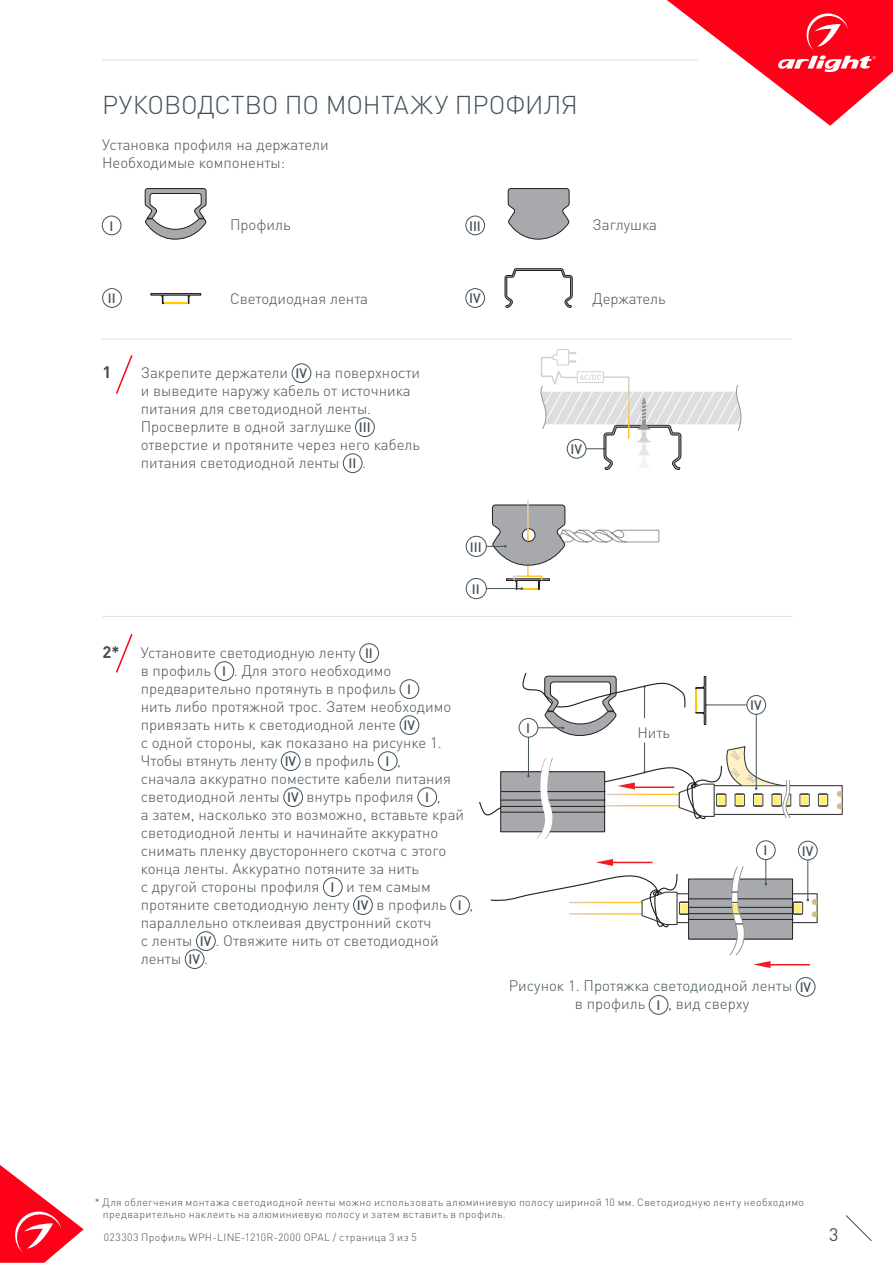
<style>
.page{position:relative;width:893px;height:1263px;background:#fff}
.page>*{position:absolute;margin:0;border:0;box-sizing:border-box;transform-origin:0 0}
.t1{font:300 25.5px "DIN Pro";letter-spacing:-.005em;color:#425159}
.t2{font:18px "DIN Pro";color:#425159}
.t3{font:700 16.5px "DIN Pro";color:#425159}
.t4{font:300 15px/18px "DIN Pro";color:#425159}
.t5{font:500 13.5px "DIN Pro";color:#425159}
.t6{font:300 10.5px "DIN Pro";letter-spacing:.035em;color:#425159}
</style>
<div class="page">
<svg style="left:0;top:1165px;width:84px;height:98px"></svg>
<svg style="left:845px;top:1215px;width:27px;height:26px"></svg>
<svg style="left:667px;top:0;width:226px;height:126px"></svg>
<hr style="left:102px;top:60px;width:595px;height:1px;background:#dcdddf">
<hr style="left:102px;top:339px;width:689px;height:1px;background:#dcdddf">
<svg style="left:150px;top:293px;width:51px;height:11px"></svg>
<hr style="left:164px;top:302px;width:23px;height:2px;background:#ffc800">
<div style="left:102px;top:216px;width:19px;height:19px;border:1px solid #425159;border-radius:50%"></div>
<div style="left:466px;top:216px;width:19px;height:19px;border:1px solid #425159;border-radius:50%"></div>
<div style="left:466px;top:288px;width:19px;height:20px;border:1px solid #425159;border-radius:50%"></div>
<hr style="left:102px;top:616px;width:690px;height:1px;background:#dcdddf">
<div style="left:102px;top:288px;width:20px;height:20px;border:1px solid #425159;border-radius:50%"></div>
<div style="left:292px;top:364px;width:19px;height:19px;border:1px solid #425159;border-radius:50%"></div>
<div style="left:355px;top:418px;width:19px;height:19px;border:1px solid #425159;border-radius:50%"></div>
<div style="left:343px;top:454px;width:19px;height:19px;border:1px solid #425159;border-radius:50%"></div>
<svg style="left:115px;top:355px;width:18px;height:39px"></svg>
<svg style="left:116px;top:634px;width:17px;height:39px"></svg>
<div style="left:360px;top:643px;width:19px;height:20px;border:1px solid #425159;border-radius:50%"></div>
<div style="left:215px;top:661px;width:19px;height:20px;border:1px solid #425159;border-radius:50%"></div>
<div style="left:400px;top:679px;width:19px;height:20px;border:1px solid #425159;border-radius:50%"></div>
<div style="left:400px;top:715px;width:19px;height:20px;border:1px solid #425159;border-radius:50%"></div>
<div style="left:281px;top:751px;width:19px;height:20px;border:1px solid #425159;border-radius:50%"></div>
<div style="left:378px;top:751px;width:19px;height:20px;border:1px solid #425159;border-radius:50%"></div>
<div style="left:284px;top:787px;width:19px;height:20px;border:1px solid #425159;border-radius:50%"></div>
<div style="left:418px;top:787px;width:19px;height:20px;border:1px solid #425159;border-radius:50%"></div>
<div style="left:323px;top:877px;width:19px;height:20px;border:1px solid #425159;border-radius:50%"></div>
<div style="left:353px;top:895px;width:20px;height:20px;border:1px solid #425159;border-radius:50%"></div>
<div style="left:450px;top:895px;width:20px;height:20px;border:1px solid #425159;border-radius:50%"></div>
<div style="left:196px;top:931px;width:19px;height:20px;border:1px solid #425159;border-radius:50%"></div>
<div style="left:185px;top:949px;width:19px;height:20px;border:1px solid #425159;border-radius:50%"></div>
<div style="left:513px;top:575px;width:30px;height:5px;border:2px solid #fff"></div>
<div style="left:466px;top:578px;width:21px;height:21px;border:1px solid #425159;border-radius:50%"></div>
<hr style="left:486px;top:588px;width:35px;height:1px;background:#425159">
<svg style="left:506px;top:578px;width:44px;height:12px"></svg>
<svg style="left:145px;top:188px;width:62px;height:52px"></svg>
<svg style="left:508px;top:188px;width:62px;height:52px;background:#acacb0"></svg>
<svg style="left:505px;top:268px;width:68px;height:40px"></svg>
<div style="left:466px;top:536px;width:21px;height:21px;border:1px solid #425159;border-radius:50%"></div>
<svg style="left:486px;top:505px;width:174px;height:61px"></svg>
<svg style="left:540px;top:349px;width:202px;height:121px"></svg>
<svg style="left:479px;top:801px;width:21px;height:15px"></svg>
<div style="left:796px;top:977px;width:19px;height:19px;border:1px solid #425159;border-radius:50%"></div>
<div style="left:649px;top:995px;width:19px;height:19px;border:1px solid #425159;border-radius:50%"></div>
<div style="left:756px;top:841px;width:19px;height:19px;border:1px solid #425159;border-radius:50%"></div>
<div style="left:747px;top:695px;width:19px;height:19px;border:1px solid #425159;border-radius:50%"></div>
<div style="left:798px;top:841px;width:19px;height:19px;border:1px solid #425159;border-radius:50%"></div>
<svg style="left:490px;top:859px;width:328px;height:109px"></svg>
<hr style="left:707px;top:705px;width:40px;height:1px;background:#425159">
<svg style="left:695px;top:676px;width:12px;height:49px"></svg>
<div style="left:501px;top:772px;width:104px;height:60px;background:#a8a9ad"></div>
<div style="left:500px;top:771px;width:105px;height:61px;border:1px solid #231f20"></div>
<hr style="left:501px;top:812px;width:104px;height:1px;background:#231f20">
<hr style="left:501px;top:800px;width:104px;height:1px;background:#231f20">
<hr style="left:501px;top:791px;width:104px;height:1px;background:#231f20">
<hr style="left:501px;top:806px;width:104px;height:1px;background:#231f20">
<hr style="left:528px;top:737px;width:1px;height:38px;background:#425159">
<svg style="left:520px;top:672px;width:166px;height:64px"></svg>
<div style="left:519px;top:718px;width:19px;height:19px;border:1px solid #425159;border-radius:50%"></div>
<hr style="left:756px;top:714px;width:1px;height:74px;background:#425159">
<svg style="left:535px;top:742px;width:308px;height:97px"></svg>
<p class="t1" style="left:102px;top:87px;width:477px">РУКОВОДСТВО ПО МОНТАЖУ ПРОФИЛЯ</p>
<p class="t4" style="left:102px;top:134px;width:228px">Установка профиля на держатели</p>
<p class="t4" style="left:102px;top:152px;width:185px">Необходимые компоненты:</p>
<p class="t4" style="left:230px;top:215px;width:62px">Профиль</p>
<p class="t4" style="left:592px;top:215px;width:66px">Заглушка</p>
<p class="t5" style="left:109px;top:216px;width:5px">I</p>
<p class="t5" style="left:469px;top:216px;width:13px">III</p>
<p class="t4" style="left:230px;top:289px;width:140px">Светодиодная лента</p>
<p class="t4" style="left:592px;top:289px;width:75px">Держатель</p>
<p class="t5" style="left:108px;top:289px;width:9px">II</p>
<p class="t5" style="left:469px;top:289px;width:13px">IV</p>
<p class="t3" style="left:102px;top:360px;width:10px">1</p>
<p class="t4" style="left:141px;top:363px;width:149px">Закрепите держатели</p>
<p class="t5" style="left:295px;top:364px;width:13px">IV</p>
<p class="t4" style="left:141px;top:363px;width:281px;text-indent:174px">на поверхности и выведите наружу кабель от источника питания для светодиодной ленты.<br>Просверлите в одной заглушке</p>
<p class="t5" style="left:359px;top:418px;width:13px">III</p>
<p class="t4" style="left:141px;top:435px;width:281px">отверстие и протяните через него кабель питания светодиодной ленты</p>
<p class="t5" style="left:349px;top:454px;width:9px">II</p>
<p class="t4" style="left:362px;top:453px;width:5px">.</p>
<p class="t5" style="left:470px;top:537px;width:13px">III</p>
<p class="t5" style="left:472px;top:580px;width:9px">II</p>
<p class="t3" style="left:102px;top:640px;width:19px">2*</p>
<p class="t4" style="left:141px;top:642px;width:217px">Установите светодиодную ленту</p>
<p class="t5" style="left:365px;top:644px;width:9px">II</p>
<p class="t4" style="left:141px;top:660px;width:72px">в профиль</p>
<p class="t5" style="left:222px;top:662px;width:5px">I</p>
<p class="t4" style="left:141px;top:660px;width:257px;text-indent:93px">. Для этого необходимо предварительно протянуть в профиль</p>
<p class="t5" style="left:407px;top:680px;width:5px">I</p>
<p class="t4" style="left:141px;top:696px;width:312px">нить либо протяжной трос. Затем необходимо привязать нить к светодиодной ленте</p>
<p class="t5" style="left:403px;top:716px;width:13px">IV</p>
<p class="t4" style="left:141px;top:732px;width:303px">с одной стороны, как показано на рисунке 1.<br>Чтобы втянуть ленту</p>
<p class="t5" style="left:285px;top:752px;width:13px">IV</p>
<p class="t4" style="left:304px;top:750px;width:72px">в профиль</p>
<p class="t5" style="left:386px;top:752px;width:5px">I</p>
<p class="t4" style="left:141px;top:750px;width:312px;text-indent:257px">, сначала аккуратно поместите кабели питания светодиодной ленты</p>
<p class="t5" style="left:287px;top:788px;width:13px">IV</p>
<p class="t4" style="left:307px;top:786px;width:109px">внутрь профиля</p>
<p class="t5" style="left:425px;top:788px;width:5px">I</p>
<p class="t4" style="left:141px;top:786px;width:325px;text-indent:296px">,<br>а затем, насколько это возможно, вставьте край светодиодной ленты и начинайте аккуратно снимать пленку двустороннего скотча с этого конца ленты. Аккуратно потяните за нить<br>с другой стороны профиля</p>
<p class="t5" style="left:331px;top:878px;width:5px">I</p>
<p class="t4" style="left:141px;top:876px;width:292px;text-indent:205px">и тем самым протяните светодиодную ленту</p>
<p class="t5" style="left:357px;top:896px;width:13px">IV</p>
<p class="t4" style="left:376px;top:894px;width:72px">в профиль</p>
<p class="t5" style="left:458px;top:896px;width:5px">I</p>
<p class="t4" style="left:470px;top:894px;width:5px">,</p>
<p class="t4" style="left:141px;top:912px;width:292px">параллельно отклеивая двустронний скотч с ленты</p>
<p class="t5" style="left:200px;top:932px;width:13px">IV</p>
<p class="t4" style="left:215px;top:930px;width:225px">. Отвяжите нить от светодиодной</p>
<p class="t4" style="left:141px;top:948px;width:42px">ленты</p>
<p class="t5" style="left:189px;top:950px;width:13px">IV</p>
<p class="t4" style="left:204px;top:948px;width:5px">.</p>
<p class="t5" style="left:571px;top:440px;width:13px">IV</p>
<p class="t5" style="left:526px;top:719px;width:5px">I</p>
<p class="t4" style="left:637px;top:722px;width:34px">Нить</p>
<p class="t5" style="left:750px;top:696px;width:13px">IV</p>
<p class="t5" style="left:764px;top:841px;width:5px">I</p>
<p class="t5" style="left:802px;top:842px;width:13px">IV</p>
<p class="t4" style="left:509px;top:976px;width:285px">Рисунок 1. Протяжка светодиодной ленты</p>
<p class="t5" style="left:800px;top:978px;width:13px">IV</p>
<p class="t4" style="left:575px;top:994px;width:72px">в профиль</p>
<p class="t5" style="left:656px;top:996px;width:5px">I</p>
<p class="t4" style="left:668px;top:994px;width:82px">, вид сверху</p>
<p class="t6" style="left:95px;top:1195px;width:711px">* Для облегчения монтажа светодиодной ленты можно использовать алюминиевую полосу шириной 10 мм. Светодиодную ленту необходимо</p>
<p class="t6" style="left:103px;top:1207px;width:404px">предварительно наклеить на алюминиевую полосу и затем вставить в профиль.</p>
<p class="t6" style="left:104px;top:1230px;width:314px">023303 Профиль WPH-LINE-1210R-2000 OPAL / страница 3 из 5</p>
<p class="t2" style="left:829px;top:1222px;width:11px">3</p>
</div>
